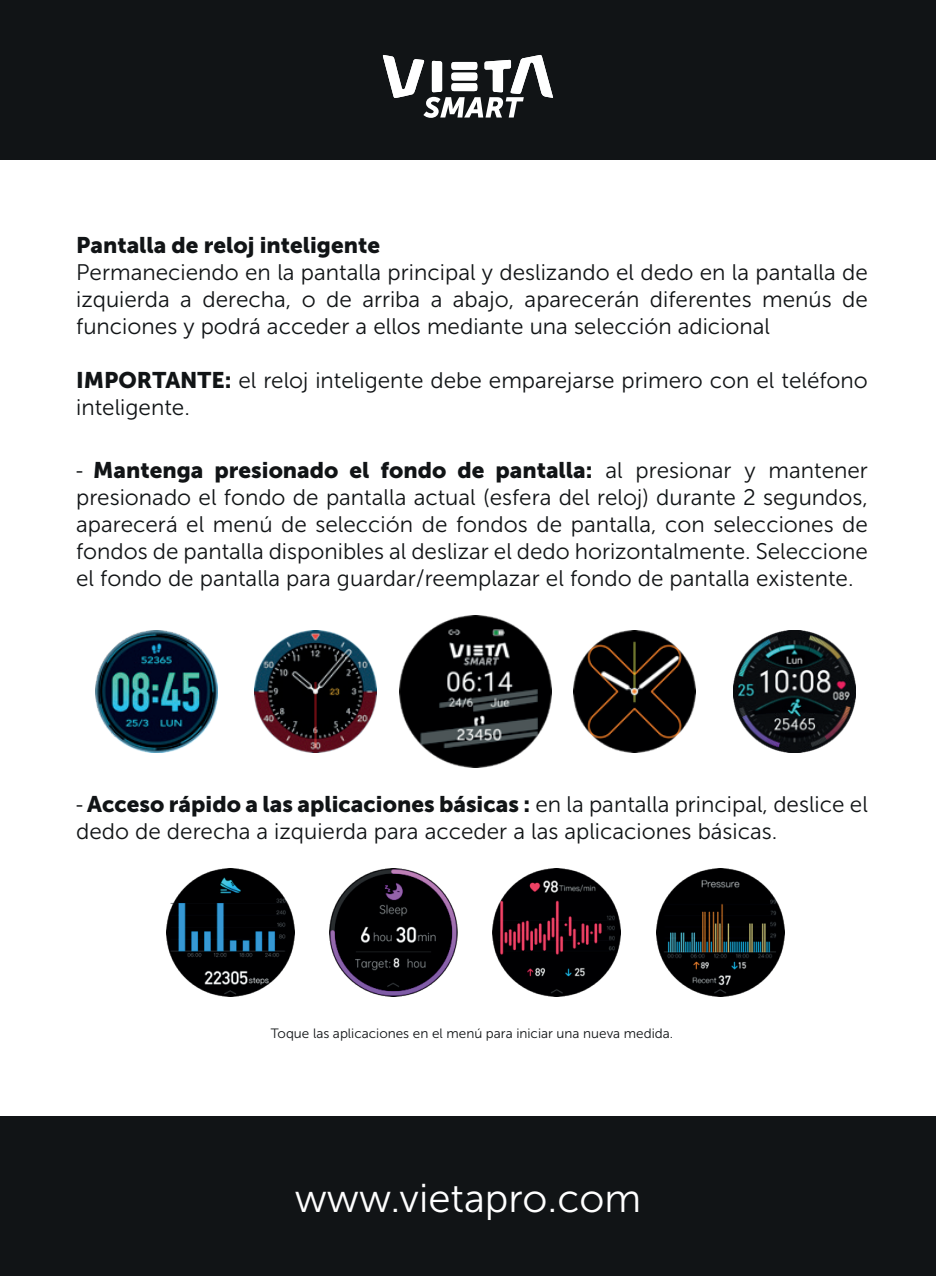
<style>
.page{position:relative;width:936px;height:1276px;background:#fff}
.page>*{position:absolute;margin:0;border:0;box-sizing:border-box;transform-origin:0 0}
.t1{font:40.2px "Museo Sans 300";color:#fff}
.t2{font:22.5px/27px "Museo Sans 300";color:#111416;text-align:justify}
.t3{font:22.5px "Museo Sans 900";color:#111416}
.t4{font:13.5px "Museo Sans 300";color:#111416}
.s1{font-family:"Museo Sans 900"}
.s2{font-family:"Myriad Pro"}
.s3{font-family:"Museo Sans 300"}
</style>
<div class="page">
<div style="left:0;top:1116px;width:935px;height:160px;background:#111416"></div>
<div style="left:0;top:0;width:935px;height:160px;background:#111416"></div>
<svg style="left:382px;top:55px;width:171px;height:63px"></svg>
<img style="left:95px;top:630px;width:122px;height:122px">
<img style="left:255px;top:630px;width:122px;height:122px">
<img style="left:399px;top:615px;width:152px;height:152px">
<img style="left:573px;top:630px;width:122px;height:122px">
<img style="left:733px;top:630px;width:122px;height:122px">
<img style="left:166px;top:868px;width:128px;height:128px">
<img style="left:329px;top:868px;width:128px;height:128px">
<img style="left:492px;top:868px;width:129px;height:128px">
<img style="left:656px;top:868px;width:128px;height:128px">
<p class="t3" style="left:76px;top:232px;width:305px">Pantalla de reloj inteligente</p>
<p class="t2" style="left:76px;top:259px;width:793px">Permaneciendo en la pantalla principal y deslizando el dedo en la pantalla de izquierda a derecha, o de arriba a abajo, aparecerán diferentes menús de funciones y podrá acceder a ellos mediante una selección adicional</p>
<p class="t2" style="left:76px;top:367px;width:793px"><span class="s1">IMPORTANTE:</span> el reloj inteligente debe emparejarse primero con el teléfono inteligente.</p>
<p class="t3" style="left:76px;top:457px;width:793px"><span class="s2">-</span> Mantenga presionado el fondo de pantalla: <span class="s3">al presionar y mantener</span></p>
<p class="t2" style="left:76px;top:483px;width:793px">presionado el fondo de pantalla actual (esfera del reloj) durante 2 segundos, aparecerá el menú de selección de fondos de pantalla, con selecciones de fondos de pantalla disponibles al deslizar el dedo horizontalmente. Seleccione el fondo de pantalla para guardar/reemplazar el fondo de pantalla existente.</p>
<p class="t3" style="left:76px;top:791px;width:793px"><span class="s2">-</span> Acceso rápido a las aplicaciones básicas : <span class="s3">en la pantalla principal, deslice el</span></p>
<p class="t2" style="left:76px;top:817px;width:702px">dedo de derecha a izquierda para acceder a las aplicaciones básicas.</p>
<p class="t4" style="left:271px;top:1025px;width:403px">Toque las aplicaciones en el menú para iniciar una nueva medida.</p>
<h1 class="t1" style="left:294px;top:1176px;width:348px">www.vietapro.com</h1>
</div>
